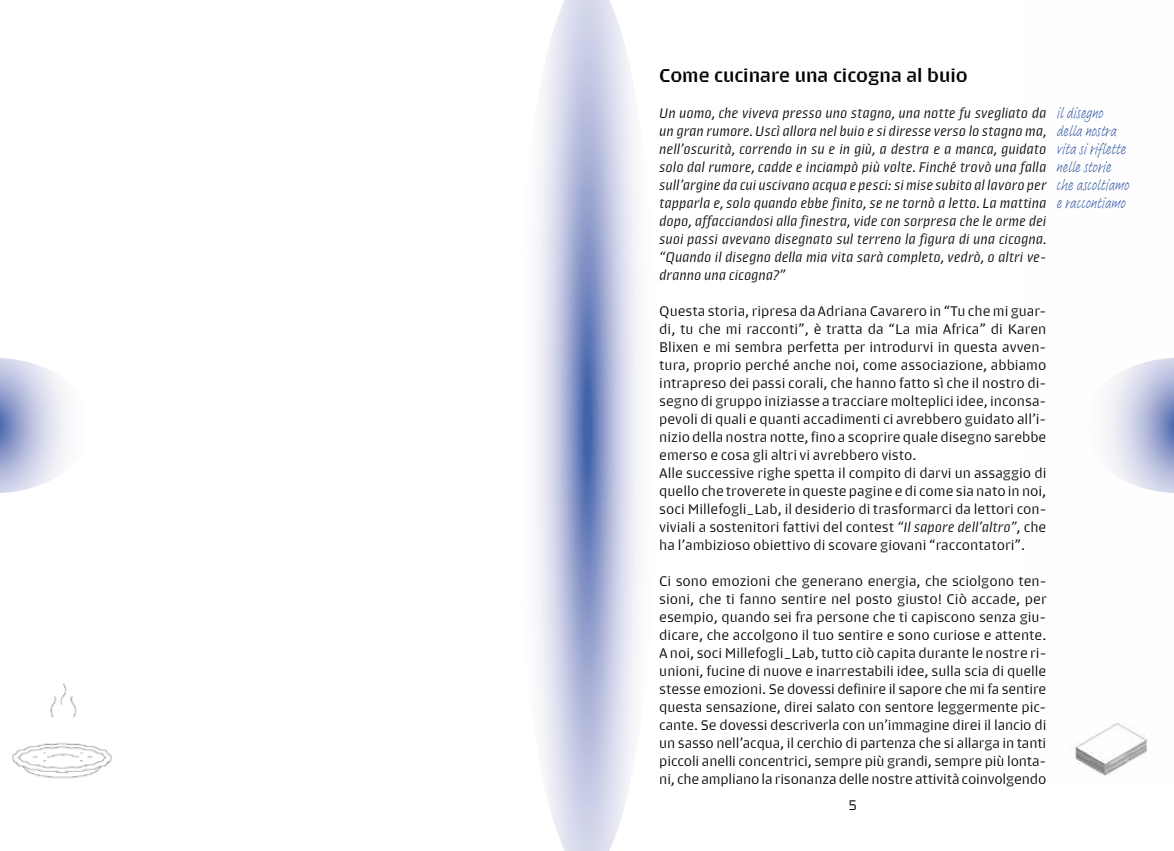
<style>
.page{position:relative;width:1174px;height:851px;background:#fff}
.page>*{position:absolute;margin:0;border:0;box-sizing:border-box;transform-origin:0 0}
.t1{font:700 18px "Brevier";color:#000}
.t2{font:15px/18px "Adobe Handwriting Frank";color:#4264aa}
.t3{font:13.5px/18px "Brevier";color:#000}
.t4{font:italic 13.5px/18px "Brevier";color:#000;text-align:justify}
.s1{font-style:italic}
</style>
<div class="page">
<img style="left:12px;top:683px;width:100px;height:96px">
<img style="left:1075px;top:722px;width:73px;height:54px">
<svg style="left:1108px;top:358px;width:66px;height:135px"></svg>
<svg style="left:0;top:358px;width:67px;height:135px"></svg>
<svg style="left:536px;top:0;width:51px;height:850px"></svg>
<svg style="left:587px;top:0;width:52px;height:850px"></svg>
<h1 class="t1" style="left:659px;top:61px;width:310px">Come cucinare una cicogna al buio</h1>
<p class="t4" style="left:659px;top:103px;width:389px">Un uomo, che viveva presso uno stagno, una notte fu svegliato da un gran rumore. Uscì allora nel buio e si diresse verso lo stagno ma, nell’oscurità, correndo in su e in giù, a destra e a manca, guidato solo dal rumore, cadde e inciampò più volte. Finché trovò una falla sull’argine da cui uscivano acqua e pesci: si mise subito al lavoro per tapparla e, solo quando ebbe finito, se ne tornò a letto. La mattina dopo, affacciandosi alla finestra, vide con sorpresa che le orme dei suoi passi avevano disegnato sul terreno la figura di una cicogna. “Quando il disegno della mia vita sarà completo, vedrò, o altri ve&shy;dranno una cicogna?”</p>
<p class="t3" style="left:659px;top:301px;width:388px">Questa storia, ripresa da Adriana Cavarero in “Tu che mi guar&shy;di, tu che mi racconti”, è tratta da “La mia Africa” di Karen Blixen e mi sembra perfetta per introdurvi in questa avven&shy;tura, proprio perché anche noi, come associazione, abbiamo intrapreso dei passi corali, che hanno fatto sì che il nostro di&shy;segno di gruppo iniziasse a tracciare molteplici idee, inconsa&shy;pevoli di quali e quanti accadimenti ci avrebbero guidato all’i&shy;nizio della nostra notte, fino a scoprire quale disegno sarebbe emerso e cosa gli altri vi avrebbero visto.<br>Alle successive righe spetta il compito di darvi un assaggio di quello che troverete in queste pagine e di come sia nato in noi, soci Millefogli_Lab, il desiderio di trasformarci da lettori con&shy;viviali a sostenitori fattivi del contest <span class="s1">“Il sapore dell’altro”</span>, che ha l’ambizioso obiettivo di scovare giovani “raccontatori”.</p>
<p class="t3" style="left:659px;top:571px;width:389px;text-align:justify">Ci sono emozioni che generano energia, che sciolgono ten&shy;sioni, che ti fanno sentire nel posto giusto! Ciò accade, per esempio, quando sei fra persone che ti capiscono senza giu&shy;dicare, che accolgono il tuo sentire e sono curiose e attente.<br>A noi, soci Millefogli_Lab, tutto ciò capita durante le nostre ri&shy;unioni, fucine di nuove e inarrestabili idee, sulla scia di quelle stesse emozioni. Se dovessi definire il sapore che mi fa sentire questa sensazione, direi salato con sentore leggermente pic&shy;cante. Se dovessi descriverla con un’immagine direi il lancio di un sasso nell’acqua, il cerchio di partenza che si allarga in tanti piccoli anelli concentrici, sempre più grandi, sempre più lonta&shy;ni, che ampliano la risonanza delle nostre attività coinvolgendo</p>
<p class="t3" style="left:848px;top:795px;width:11px">5</p>
<p class="t2" style="left:1056px;top:104px;width:74px">il disegno della nostra vita si riflette nelle storie che ascoltiamo e raccontiamo</p>
</div>
